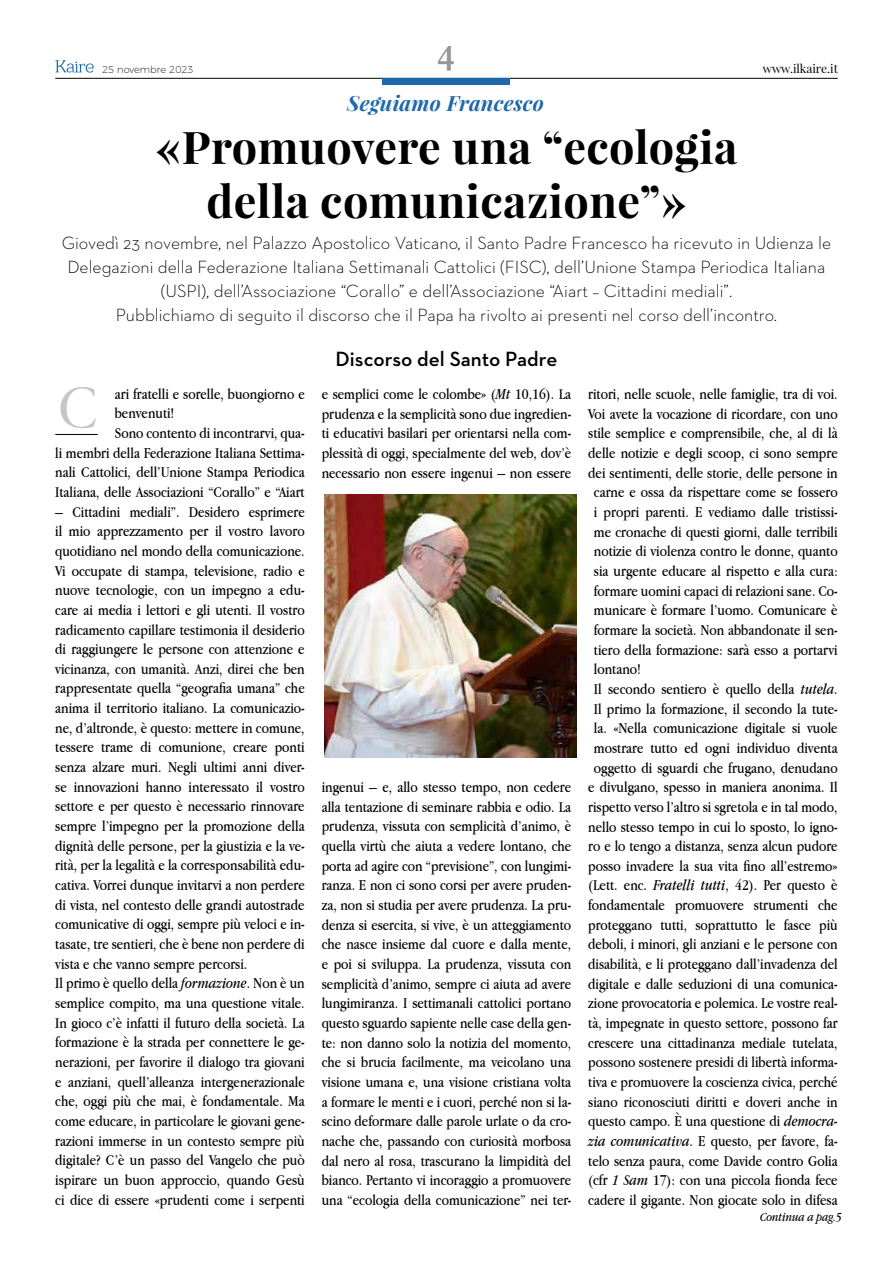
<style>
.page{position:relative;width:893px;height:1263px;background:#fff}
.page>*{position:absolute;margin:0;border:0;box-sizing:border-box;transform-origin:0 0}
.t1{font:63px "Garamond";color:#c6c6c6}
.t2{font:700 45px/54px "Playfair Display";letter-spacing:.01em;color:#000;text-align:center}
.t3{font:700 37.5px "Garamond";color:#949699}
.t4{font:600 21px "Neutraface 2 Text";color:#000}
.t5{font:italic 700 21px "Playfair Display";letter-spacing:.01em;color:#1e69ab}
.t6{font:300 18px/24px "Neutraface 2 Text";color:#000;text-align:center}
.t7{font:15.75px/19.6px "Apple Garamond";color:#000;text-align:justify}
.t8{font:italic 13.05px "Apple Garamond";color:#000}
.t9{font:12px "Playfair Display";color:#000}
.t10{font:200 9.9px "Montserrat";color:#000}
.s1{font-style:italic}
</style>
<div class="page">
<hr style="left:55px;top:78px;width:783px;height:1px;background:#000">
<div style="left:382px;top:78px;width:127px;height:7px;background:#1e69ab"></div>
<svg style="left:55px;top:60px;width:39px;height:13px"></svg>
<hr style="left:55px;top:434px;width:43px;height:1px;background:#000">
<img style="left:325px;top:495px;width:252px;height:263px">
<p class="t10" style="left:102px;top:62px;width:93px">25 novembre 2023</p>
<h3 class="t3" style="left:437px;top:36px;width:19px">4</h3>
<h3 class="t5" style="left:347px;top:89px;width:198px">Seguiamo Francesco</h3>
<h2 class="t2" style="left:156px;top:119px;width:583px">«Promuovere una “ecologia della comunicazione”»</h2>
<p class="t9" style="left:763px;top:61px;width:77px">www.ilkaire.it</p>
<p class="t6" style="left:62px;top:231px;width:771px">Giovedì 23 novembre, nel Palazzo Apostolico Vaticano, il Santo Padre Francesco ha ricevuto in Udienza le Delegazioni della Federazione Italiana Settimanali Cattolici (FISC), dell’Unione Stampa Periodica Italiana (USPI), dell’Associazione “Corallo” e dell’Associazione “Aiart – Cittadini mediali”.<br>Pubblichiamo di seguito il discorso che il Papa ha rivolto ai presenti nel corso dell’incontro.</p>
<h3 class="t4" style="left:336px;top:346px;width:223px">Discorso del Santo Padre</h3>
<h1 class="t1" style="left:58px;top:370px;width:42px">C</h1>
<p class="t7" style="left:115px;top:383px;width:191px">ari fratelli e sorelle, buongiorno e</p>
<p class="t7" style="left:115px;top:403px;width:61px">benvenuti!</p>
<p class="t7" style="left:115px;top:423px;width:191px">Sono contento di incontrarvi, qua-</p>
<p class="t7" style="left:55px;top:442px;width:251px">li membri della Federazione Italiana Settima-</p>
<p class="t7" style="left:55px;top:462px;width:251px">nali Cattolici, dell’Unione Stampa Periodica</p>
<p class="t7" style="left:55px;top:482px;width:251px">Italiana, delle Associazioni “Corallo” e “Aiart</p>
<p class="t7" style="left:55px;top:501px;width:251px;text-align:left">– Cittadini mediali”. Desidero esprimere il mio apprezzamento per il vostro lavoro quotidiano nel mondo della comunicazione.<br>Vi occupate di stampa, televisione, radio e nuove tecnologie, con un impegno a edu&shy;care ai media i lettori e gli utenti. Il vostro radicamento capillare testimonia il desiderio di raggiungere le persone con attenzione e vicinanza, con umanità. Anzi, direi che ben rappresentate quella “geografia umana” che anima il territorio italiano. La comunicazio&shy;ne, d’altronde, è questo: mettere in comune, tessere trame di comunione, creare ponti senza alzare muri. Negli ultimi anni diver&shy;se innovazioni hanno interessato il vostro settore e per questo è necessario rinnovare sempre l’impegno per la promozione della dignità delle persone, per la giustizia e la ve&shy;rità, per la legalità e la corresponsabilità edu&shy;cativa. Vorrei dunque invitarvi a non perdere di vista, nel contesto delle grandi autostrade comunicative di oggi, sempre più veloci e in&shy;tasate, tre sentieri, che è bene non perdere di vista e che vanno sempre percorsi.<br>Il primo è quello della <span class="s1">formazione</span>. Non è un semplice compito, ma una questione vitale.<br>In gioco c’è infatti il futuro della società. La formazione è la strada per connettere le ge&shy;nerazioni, per favorire il dialogo tra giovani e anziani, quell’alleanza intergenerazionale che, oggi più che mai, è fondamentale. Ma come educare, in particolare le giovani gene&shy;razioni immerse in un contesto sempre più digitale? C’è un passo del Vangelo che può ispirare un buon approccio, quando Gesù ci dice di essere «prudenti come i serpenti</p>
<p class="t7" style="left:322px;top:384px;width:251px">e semplici come le colombe» (<span class="s1">Mt</span> 10,16). La prudenza e la semplicità sono due ingredien&shy;ti educativi basilari per orientarsi nella com&shy;plessità di oggi, specialmente del web, dov’è necessario non essere ingenui – non essere</p>
<p class="t7" style="left:322px;top:777px;width:251px">ingenui – e, allo stesso tempo, non cedere alla tentazione di seminare rabbia e odio. La prudenza, vissuta con semplicità d’animo, è quella virtù che aiuta a vedere lontano, che porta ad agire con “previsione”, con lungimi&shy;ranza. E non ci sono corsi per avere pruden&shy;za, non si studia per avere prudenza. La pru&shy;denza si esercita, si vive, è un atteggiamento che nasce insieme dal cuore e dalla mente, e poi si sviluppa. La prudenza, vissuta con semplicità d’animo, sempre ci aiuta ad avere lungimiranza. I settimanali cattolici portano questo sguardo sapiente nelle case della gen&shy;te: non danno solo la notizia del momento, che si brucia facilmente, ma veicolano una visione umana e, una visione cristiana volta a formare le menti e i cuori, perché non si la&shy;scino deformare dalle parole urlate o da cro&shy;nache che, passando con curiosità morbosa dal nero al rosa, trascurano la limpidità del bianco. Pertanto vi incoraggio a promuovere una “ecologia della comunicazione” nei ter-</p>
<p class="t7" style="left:588px;top:384px;width:251px">ritori, nelle scuole, nelle famiglie, tra di voi.</p>
<p class="t7" style="left:588px;top:403px;width:251px">Voi avete la vocazione di ricordare, con uno</p>
<p class="t7" style="left:588px;top:423px;width:251px">stile semplice e comprensibile, che, al di là</p>
<p class="t7" style="left:588px;top:443px;width:251px">delle notizie e degli scoop, ci sono sempre</p>
<p class="t7" style="left:588px;top:462px;width:251px">dei sentimenti, delle storie, delle persone in</p>
<p class="t7" style="left:594px;top:482px;width:245px">carne e ossa da rispettare come se fossero</p>
<p class="t7" style="left:594px;top:502px;width:245px">i propri parenti. E vediamo dalle tristissi-</p>
<p class="t7" style="left:594px;top:521px;width:245px">me cronache di questi giorni, dalle terribili</p>
<p class="t7" style="left:594px;top:541px;width:245px">notizie di violenza contro le donne, quanto</p>
<p class="t7" style="left:594px;top:561px;width:245px">sia urgente educare al rispetto e alla cura:</p>
<p class="t7" style="left:594px;top:580px;width:245px">formare uomini capaci di relazioni sane. Co-</p>
<p class="t7" style="left:594px;top:600px;width:245px">municare è formare l’uomo. Comunicare è</p>
<p class="t7" style="left:594px;top:620px;width:245px">formare la società. Non abbandonate il sen-</p>
<p class="t7" style="left:594px;top:639px;width:245px">tiero della formazione: sarà esso a portarvi</p>
<p class="t7" style="left:594px;top:659px;width:49px">lontano!</p>
<p class="t7" style="left:594px;top:679px;width:245px">Il secondo sentiero è quello della <span class="s1">tutela</span>.</p>
<p class="t7" style="left:594px;top:698px;width:245px">Il primo la formazione, il secondo la tute-</p>
<p class="t7" style="left:594px;top:718px;width:245px">la. «Nella comunicazione digitale si vuole</p>
<p class="t7" style="left:594px;top:738px;width:245px">mostrare tutto ed ogni individuo diventa</p>
<p class="t7" style="left:594px;top:757px;width:245px">oggetto di sguardi che frugano, denudano</p>
<p class="t7" style="left:588px;top:777px;width:251px">e divulgano, spesso in maniera anonima. Il</p>
<p class="t7" style="left:588px;top:797px;width:251px">rispetto verso l’altro si sgretola e in tal modo,</p>
<p class="t7" style="left:588px;top:816px;width:251px">nello stesso tempo in cui lo sposto, lo igno-</p>
<p class="t7" style="left:588px;top:836px;width:251px">ro e lo tengo a distanza, senza alcun pudore</p>
<p class="t7" style="left:588px;top:856px;width:251px">posso invadere la sua vita fino all’estremo»</p>
<p class="t7" style="left:588px;top:875px;width:251px">(Lett. enc. <span class="s1">Fratelli tutti</span>, 42). Per questo è</p>
<p class="t7" style="left:588px;top:895px;width:251px">fondamentale promuovere strumenti che</p>
<p class="t7" style="left:588px;top:915px;width:251px">proteggano tutti, soprattutto le fasce più</p>
<p class="t7" style="left:588px;top:934px;width:251px">deboli, i minori, gli anziani e le persone con</p>
<p class="t7" style="left:588px;top:954px;width:251px">disabilità, e li proteggano dall’invadenza del</p>
<p class="t7" style="left:588px;top:973px;width:251px">digitale e dalle seduzioni di una comunica-</p>
<p class="t7" style="left:588px;top:993px;width:251px">zione provocatoria e polemica. Le vostre real-</p>
<p class="t7" style="left:588px;top:1013px;width:251px">tà, impegnate in questo settore, possono far</p>
<p class="t7" style="left:588px;top:1032px;width:251px">crescere una cittadinanza mediale tutelata,</p>
<p class="t7" style="left:588px;top:1052px;width:251px">possono sostenere presidi di libertà informa-</p>
<p class="t7" style="left:588px;top:1072px;width:251px">tiva e promuovere la coscienza civica, perché</p>
<p class="t7" style="left:588px;top:1091px;width:251px">siano riconosciuti diritti e doveri anche in</p>
<p class="t7" style="left:588px;top:1111px;width:251px">questo campo. È una questione di <span class="s1">democra-</span></p>
<p class="t7" style="left:588px;top:1131px;width:251px"><span class="s1">zia comunicativa</span>. E questo, per favore, fa-</p>
<p class="t7" style="left:588px;top:1150px;width:251px">telo senza paura, come Davide contro Golia</p>
<p class="t7" style="left:588px;top:1170px;width:251px">(cfr <span class="s1">1 Sam</span> 17): con una piccola fionda fece</p>
<p class="t7" style="left:588px;top:1190px;width:251px">cadere il gigante. Non giocate solo in difesa</p>
<p class="t8" style="left:760px;top:1209px;width:83px">Continua a pag.5</p>
</div>
